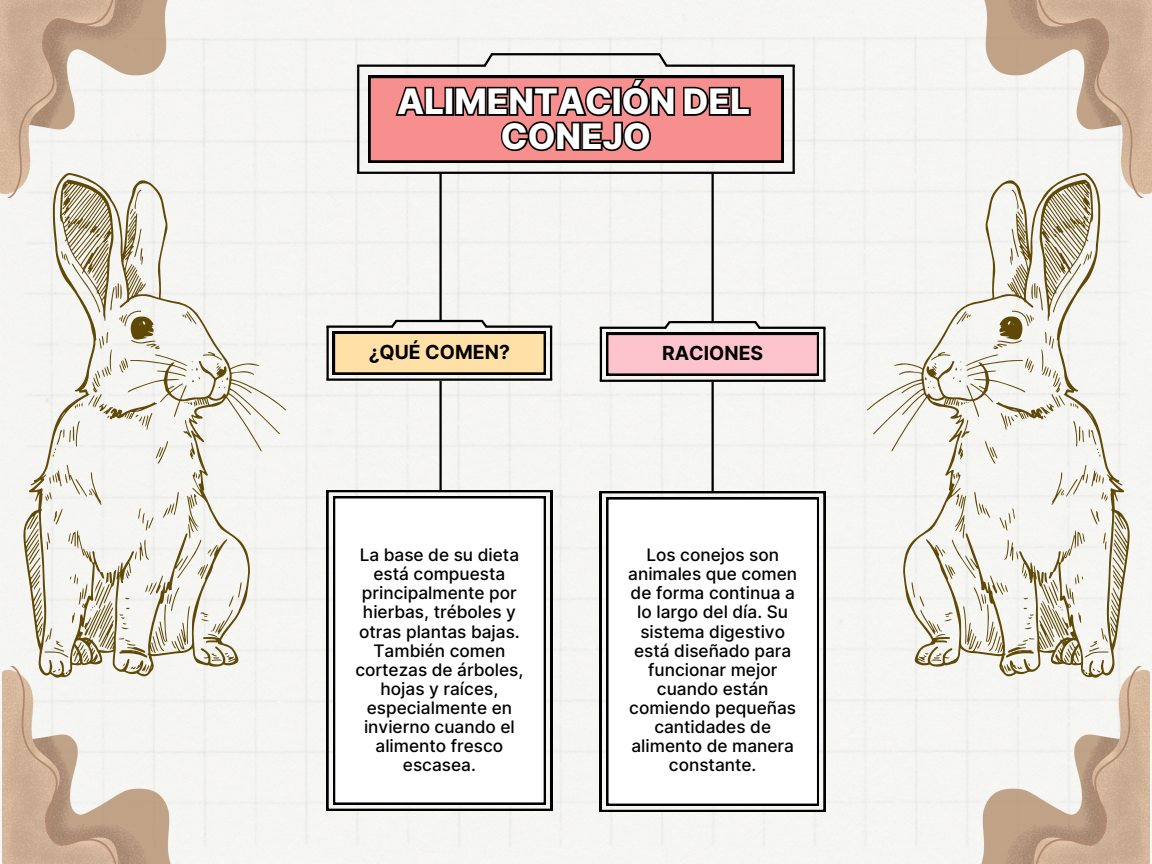
<style>
.page{position:relative;width:1152px;height:864px;background:#f6f5f3}
.page>*{position:absolute;margin:0;border:0;box-sizing:border-box;transform-origin:0 0}
.t1{font:800 35.25px/34.8px "Inter";color:#fff;text-align:center}
.t2{font:700 19.35px "Inter";color:#000}
.t3{font:500 17.25px/19.2px "Inter";color:#000;text-align:center}
</style>
<div class="page">
<hr style="left:357px;top:172px;width:438px;height:2px;background:#000">
<hr style="left:793px;top:66px;width:2px;height:107px;background:#000">
<hr style="left:357px;top:66px;width:2px;height:107px;background:#000">
<hr style="left:357px;top:65px;width:128px;height:2px;background:#000">
<hr style="left:666px;top:65px;width:129px;height:2px;background:#000">
<hr style="left:491px;top:53px;width:169px;height:2px;background:#000">
<svg style="left:481px;top:51px;width:14px;height:18px"></svg>
<svg style="left:656px;top:51px;width:14px;height:18px"></svg>
<div style="left:333px;top:332px;width:213px;height:43px;background:#000"></div>
<hr style="left:326px;top:379px;width:226px;height:2px;background:#000">
<hr style="left:550px;top:327px;width:2px;height:53px;background:#000">
<hr style="left:326px;top:327px;width:3px;height:53px;background:#000">
<hr style="left:326px;top:326px;width:67px;height:2px;background:#000">
<hr style="left:486px;top:326px;width:66px;height:2px;background:#000">
<svg style="left:333px;top:317px;width:213px;height:56px"></svg>
<svg style="left:326px;top:490px;width:226px;height:321px"></svg>
<svg style="left:333px;top:496px;width:213px;height:308px"></svg>
<hr style="left:600px;top:380px;width:226px;height:2px;background:#000">
<hr style="left:823px;top:328px;width:3px;height:53px;background:#000">
<hr style="left:600px;top:328px;width:2px;height:53px;background:#000">
<hr style="left:600px;top:327px;width:66px;height:2px;background:#000">
<hr style="left:759px;top:327px;width:67px;height:2px;background:#000">
<svg style="left:606px;top:318px;width:213px;height:58px"></svg>
<svg style="left:600px;top:491px;width:226px;height:321px"></svg>
<svg style="left:606px;top:497px;width:213px;height:309px"></svg>
<hr style="left:439px;top:173px;width:3px;height:148px;background:#000">
<hr style="left:712px;top:173px;width:2px;height:148px;background:#000">
<hr style="left:439px;top:381px;width:3px;height:109px;background:#000">
<hr style="left:712px;top:382px;width:2px;height:109px;background:#000">
<svg style="left:867px;top:173px;width:263px;height:505px;fill:#f5f5f2"></svg>
<img style="left:3px;top:666px;width:167px;height:198px">
<svg style="left:23px;top:173px;width:263px;height:505px;fill:#f5f5f2"></svg>
<svg style="left:369px;top:76px;width:414px;height:86px;background:#ad6464"></svg>
<img style="left:982px;top:666px;width:168px;height:198px">
<img style="left:984px;top:0;width:168px;height:198px">
<img style="left:0;top:0;width:168px;height:198px">
<p class="t1" style="left:397px;top:84px;width:355px">ALIMENTACIÓN DEL<br>CONEJO</p>
<p class="t2" style="left:369px;top:340px;width:143px">¿QUÉ COMEN?</p>
<p class="t2" style="left:662px;top:341px;width:103px">RACIONES</p>
<p class="t3" style="left:355px;top:545px;width:170px">La base de su dieta está compuesta principalmente por hierbas, tréboles y otras plantas bajas.<br>También comen cortezas de árboles, hojas y raíces, especialmente en invierno cuando el alimento fresco escasea.</p>
<h1 class="t3" style="left:628px;top:545px;width:170px">Los conejos son animales que comen de forma continua a lo largo del día. Su sistema digestivo está diseñado para funcionar mejor cuando están comiendo pequeñas cantidades de alimento de manera constante.</h1>
</div>
